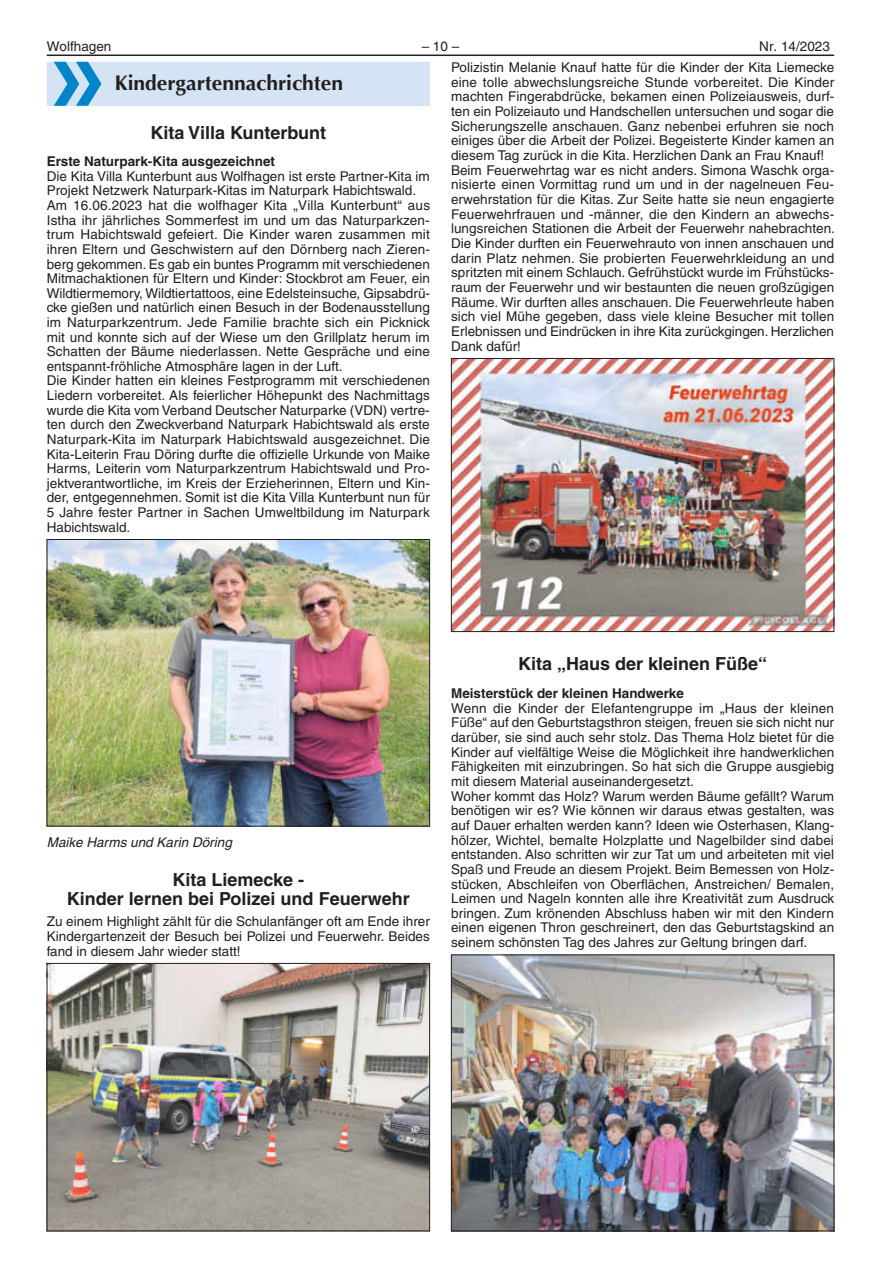
<style>
.page{position:relative;width:881px;height:1263px;background:#fff}
.page>*{position:absolute;margin:0;border:0;box-sizing:border-box;transform-origin:0 0}
.t1{font:700 115.5px "Myriad";color:#0084ca}
.t2{font:700 21px "Optima";color:#231f20}
.t3{font:700 18px/19.5px "Helvetica LT";color:#231f20;text-align:center}
.t4{font:13.5px/14.7px "Helvetica LT";color:#231f20}
.t5{font:700 13.5px "Helvetica LT";color:#231f20}
.t6{font:italic 13.5px "Helvetica LT";color:#231f20}
</style>
<div class="page">
<hr style="left:47px;top:55px;width:786px;height:1px;background:#231f20">
<img style="left:453px;top:360px;width:378px;height:270px">
<div style="left:451px;top:358px;width:382px;height:274px;border:1px solid #231f20"></div>
<img style="left:453px;top:957px;width:378px;height:272px">
<div style="left:451px;top:955px;width:382px;height:276px;border:1px solid #231f20"></div>
<div style="left:47px;top:62px;width:382px;height:44px;background:#d4e4f4"></div>
<img style="left:49px;top:541px;width:378px;height:283px">
<div style="left:47px;top:539px;width:382px;height:287px;border:1px solid #231f20"></div>
<img style="left:49px;top:965px;width:378px;height:264px">
<div style="left:47px;top:963px;width:382px;height:268px;border:1px solid #231f20"></div>
<p class="t4" style="left:451px;top:35px;width:384px;line-height:21.3px;text-indent:308px">Nr. 14/2023<br>Polizistin Melanie Knauf hatte für die Kinder der Kita Liemecke</p>
<p class="t4" style="left:451px;top:75px;width:385px">eine tolle abwechslungsreiche Stunde vorbereitet. Die Kinder machten Fingerabdrücke, bekamen einen Polizeiausweis, durf&shy;ten ein Polizeiauto und Handschellen untersuchen und sogar die Sicherungszelle anschauen. Ganz nebenbei erfuhren sie noch einiges über die Arbeit der Polizei. Begeisterte Kinder kamen an diesem Tag zurück in die Kita. Herzlichen Dank an Frau Knauf!<br>Beim Feuerwehrtag war es nicht anders. Simona Waschk orga&shy;nisierte einen Vormittag rund um und in der nagelneuen Feu&shy;erwehrstation für die Kitas. Zur Seite hatte sie neun engagierte Feuerwehrfrauen und -männer, die den Kindern an abwechs&shy;lungsreichen Stationen die Arbeit der Feuerwehr nahebrachten.<br>Die Kinder durften ein Feuerwehrauto von innen anschauen und darin Platz nehmen. Sie probierten Feuerwehrkleidung an und spritzten mit einem Schlauch. Gefrühstückt wurde im Frühstücks&shy;raum der Feuerwehr und wir bestaunten die neuen großzügigen Räume. Wir durften alles anschauen. Die Feuerwehrleute haben sich viel Mühe gegeben, dass viele kleine Besucher mit tollen Erlebnissen und Eindrücken in ihre Kita zurückgingen. Herzlichen Dank dafür!</p>
<p class="t4" style="left:47px;top:39px;width:66px">Wolfhagen</p>
<p class="t4" style="left:421px;top:39px;width:39px">– 10 –</p>
<h1 class="t1" style="left:51px;top:15px;width:55px">»</h1>
<h2 class="t2" style="left:115px;top:71px;width:229px">Kindergartennachrichten</h2>
<h3 class="t3" style="left:150px;top:122px;width:177px">Kita Villa Kunterbunt</h3>
<p class="t5" style="left:47px;top:153px;width:229px">Erste Naturpark-Kita ausgezeichnet</p>
<p class="t4" style="left:47px;top:169px;width:384px">Die Kita Villa Kunterbunt aus Wolfhagen ist erste Partner-Kita im Projekt Netzwerk Naturpark-Kitas im Naturpark Habichtswald.<br>Am 16.06.2023 hat die wolfhager Kita „Villa Kunterbunt“ aus Istha ihr jährliches Sommerfest im und um das Naturparkzen&shy;trum Habichtswald gefeiert. Die Kinder waren zusammen mit ihren Eltern und Geschwistern auf den Dörnberg nach Zieren&shy;berg gekommen. Es gab ein buntes Programm mit verschiedenen Mitmachaktionen für Eltern und Kinder: Stockbrot am Feuer, ein Wildtiermemory, Wildtiertattoos, eine Edelsteinsuche, Gipsabdrü&shy;cke gießen und natürlich einen Besuch in der Bodenausstellung im Naturparkzentrum. Jede Familie brachte sich ein Picknick mit und konnte sich auf der Wiese um den Grillplatz herum im Schatten der Bäume niederlassen. Nette Gespräche und eine entspannt-fröhliche Atmosphäre lagen in der Luft.<br>Die Kinder hatten ein kleines Festprogramm mit verschiedenen Liedern vorbereitet. Als feierlicher Höhepunkt des Nachmittags wurde die Kita vom Verband Deutscher Naturparke (VDN) vertre&shy;ten durch den Zweckverband Naturpark Habichtswald als erste Naturpark-Kita im Naturpark Habichtswald ausgezeichnet. Die Kita-Leiterin Frau Döring durfte die offizielle Urkunde von Maike Harms, Leiterin vom Naturparkzentrum Habichtswald und Pro&shy;jektverantwortliche, im Kreis der Erzieherinnen, Eltern und Kin&shy;der, entgegennehmen. Somit ist die Kita Villa Kunterbunt nun für 5 Jahre fester Partner in Sachen Umweltbildung im Naturpark Habichtswald.</p>
<p class="t6" style="left:47px;top:835px;width:187px">Maike Harms und Karin Döring</p>
<h3 class="t3" style="left:67px;top:869px;width:344px">Kita Liemecke -<br>Kinder lernen bei Polizei und Feuerwehr</h3>
<p class="t4" style="left:47px;top:914px;width:384px;text-align:justify">Zu einem Highlight zählt für die Schulanfänger oft am Ende ihrer Kindergartenzeit der Besuch bei Polizei und Feuerwehr. Beides fand in diesem Jahr wieder statt!</p>
<h3 class="t3" style="left:518px;top:654px;width:251px">Kita „Haus der kleinen Füße“</h3>
<p class="t5" style="left:451px;top:685px;width:234px">Meisterstück der kleinen Handwerke</p>
<p class="t4" style="left:451px;top:700px;width:384px">Wenn die Kinder der Elefantengruppe im „Haus der kleinen Füße“ auf den Geburtstagsthron steigen, freuen sie sich nicht nur darüber, sie sind auch sehr stolz. Das Thema Holz bietet für die Kinder auf vielfältige Weise die Möglichkeit ihre handwerklichen Fähigkeiten mit einzubringen. So hat sich die Gruppe ausgiebig mit diesem Material auseinandergesetzt.<br>Woher kommt das Holz? Warum werden Bäume gefällt? Warum benötigen wir es? Wie können wir daraus etwas gestalten, was auf Dauer erhalten werden kann? Ideen wie Osterhasen, Klang&shy;hölzer, Wichtel, bemalte Holzplatte und Nagelbilder sind dabei entstanden. Also schritten wir zur Tat um und arbeiteten mit viel Spaß und Freude an diesem Projekt. Beim Bemessen von Holz&shy;stücken, Abschleifen von Oberflächen, Anstreichen/ Bemalen, Leimen und Nageln konnten alle ihre Kreativität zum Ausdruck bringen. Zum krönenden Abschluss haben wir mit den Kindern einen eigenen Thron geschreinert, den das Geburtstagskind an seinem schönsten Tag des Jahres zur Geltung bringen darf.</p>
</div>
